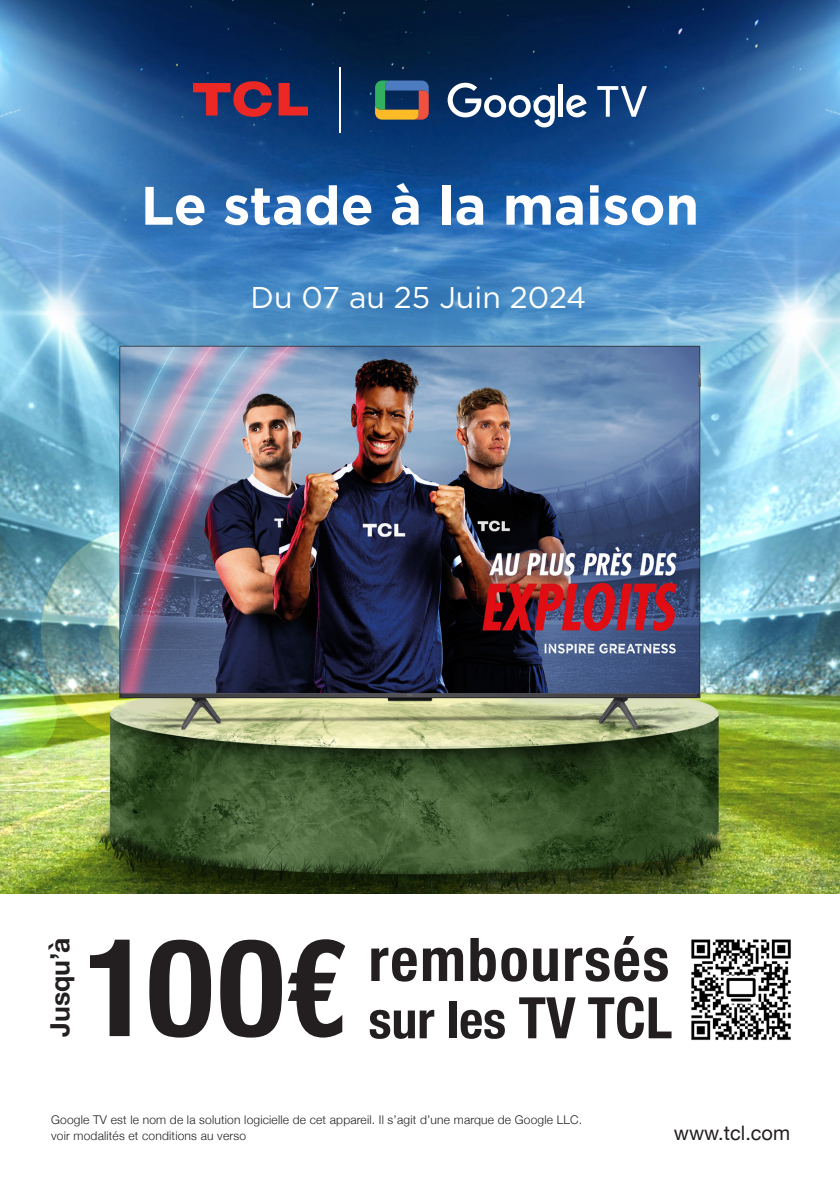
<style>
.page{position:relative;width:840px;height:1191px;background:#fff}
.page>*{position:absolute;margin:0;border:0;box-sizing:border-box;transform-origin:0 0}
.t1{font:700 condensed 136.2px "Helvetica Neue";color:#231f20}
.t2{font:700 condensed 60.2px "Helvetica Neue";letter-spacing:.03em;color:#231f20}
.t3{font:700 54px "Gotham";color:#fff}
.t4{font:700 condensed 51.6px "Helvetica Neue";color:#231f20}
.t5{font:30px "Gotham";color:#fff}
.t6{font:700 26.6px "Helvetica Neue";color:#231f20}
.t7{font:20px "Helvetica Neue";color:#231f20}
.t8{font:300 12px/15.6px "Helvetica Neue";letter-spacing:.015em;color:#231f20}
.s1{font-size:57.4px}
</style>
<div class="page">
<img style="left:0;top:0;width:839px;height:894px">
<img style="left:691px;top:939px;width:100px;height:101px">
<svg style="left:597px;top:86px;width:49px;height:31px"></svg>
<svg style="left:447px;top:83px;width:107px;height:44px"></svg>
<div style="left:558px;top:84px;width:5px;height:33px;background:#fff"></div>
<svg style="left:566px;top:95px;width:20px;height:22px"></svg>
<svg style="left:375px;top:80px;width:53px;height:40px;background:#666c61"></svg>
<hr style="left:339px;top:67px;width:1px;height:66px;background:#fff">
<svg style="left:193px;top:81px;width:78px;height:36px;background:#792f4a"></svg>
<svg style="left:278px;top:83px;width:30px;height:32px"></svg>
<h3 class="t3" style="left:141px;top:170px;width:559px">Le stade à la maison</h3>
<h3 class="t5" style="left:250px;top:278px;width:337px">Du 07 au 25 Juin 2024</h3>
<h3 class="t6" style="left:39px;top:1036px;width:101px;rotate:-90deg">Jusqu’à</h3>
<h1 class="t1" style="left:84px;top:874px;width:262px">100€</h1>
<h2 class="t2" style="left:368px;top:909px;width:302px">remboursés</h2>
<h3 class="t4" style="left:368px;top:977px;width:305px">sur les <span class="s1">TV TCL</span></h3>
<p class="t8" style="left:51px;top:1110px;width:532px">Google TV est le nom de la solution logicielle de cet appareil. Il s’agit d’une marque de Google LLC. voir modalités et conditions au verso</p>
<h3 class="t7" style="left:673px;top:1118px;width:118px">www.tcl.com</h3>
</div>
